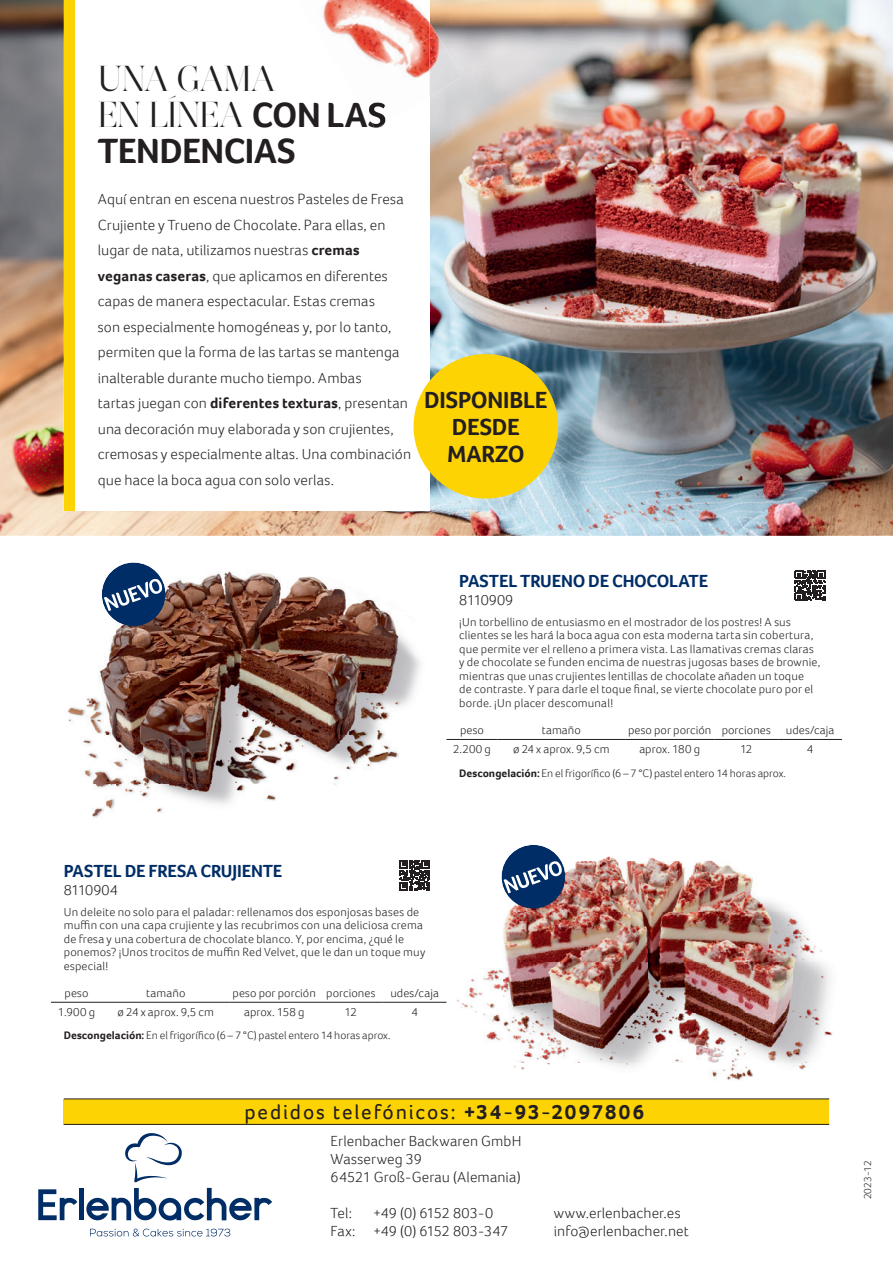
<style>
.page{position:relative;width:893px;height:1263px;background:#fff}
.page>*{position:absolute;margin:0;border:0;box-sizing:border-box;transform-origin:0 0}
.t1{font:36px/36px "Narziss Regular Drops";letter-spacing:-.005em;color:#231f20}
.t2{font:700 36px "Foco";letter-spacing:-.015em;color:#231f20}
.t3{font:700 24px/27px "Foco";letter-spacing:-.005em;color:#231f20;text-align:center}
.t4{font:21px "Foco";letter-spacing:.09em;color:#231f20}
.t5{font:700 18px "Foco";letter-spacing:-.01em;color:#002d66}
.t6{font:300 15px/25.5px "Foco";letter-spacing:.01em;color:#231f20}
.t7{font:300 15px/18px "Foco";letter-spacing:-.01em;color:#231f20}
.t8{font:300 15px "Foco";letter-spacing:-.02em;color:#231f20}
.t9{font:300 12px/13.5px "Foco";letter-spacing:.015em;color:#231f20}
.t10{font:300 11.25px "Foco";color:#231f20}
.t11{font:300 10.5px "Foco";letter-spacing:.015em;color:#231f20}
.s1{font-family:"Foco";font-weight:700}
.s2{font-weight:700}
</style>
<div class="page">
<img style="left:0;top:0;width:893px;height:536px">
<div style="left:64px;top:0;width:365px;height:510px;background:#fff"></div>
<div style="left:64px;top:0;width:10px;height:510px;background:#fed304"></div>
<img style="left:67px;top:571px;width:353px;height:247px">
<img style="left:457px;top:856px;width:375px;height:244px">
<div style="left:64px;top:1099px;width:765px;height:25px;background:#fed304"></div>
<hr style="left:64px;top:1098px;width:765px;height:1px;background:#231f20">
<hr style="left:64px;top:1124px;width:765px;height:1px;background:#231f20">
<svg style="left:399px;top:860px;width:31px;height:31px"></svg>
<hr style="left:51px;top:1002px;width:51px;height:1px;background:#231f20">
<hr style="left:102px;top:1002px;width:128px;height:1px;background:#231f20">
<hr style="left:230px;top:1002px;width:89px;height:1px;background:#231f20">
<hr style="left:319px;top:1002px;width:64px;height:1px;background:#231f20">
<hr style="left:383px;top:1002px;width:63px;height:1px;background:#231f20">
<svg style="left:795px;top:570px;width:30px;height:31px"></svg>
<hr style="left:446px;top:739px;width:51px;height:1px;background:#231f20">
<hr style="left:497px;top:739px;width:128px;height:1px;background:#231f20">
<hr style="left:625px;top:739px;width:89px;height:1px;background:#231f20">
<hr style="left:714px;top:739px;width:64px;height:1px;background:#231f20">
<hr style="left:778px;top:739px;width:64px;height:1px;background:#231f20">
<div style="left:79px;top:1188px;width:5px;height:32px;background:#002d66"></div>
<svg style="left:38px;top:1189px;width:39px;height:31px"></svg>
<svg style="left:86px;top:1188px;width:186px;height:32px"></svg>
<svg style="left:125px;top:1133px;width:57px;height:49px"></svg>
<svg style="left:90px;top:1228px;width:140px;height:8px"></svg>
<img style="left:429px;top:22px;width:17px;height:27px">
<img style="left:429px;top:49px;width:33px;height:48px">
<img style="left:367px;top:0;width:62px;height:38px">
<img style="left:393px;top:38px;width:36px;height:39px">
<img style="left:323px;top:0;width:44px;height:19px">
<img style="left:324px;top:17px;width:69px;height:43px">
<img style="left:374px;top:60px;width:45px;height:43px">
<img style="left:369px;top:103px;width:17px;height:25px">
<div style="left:414px;top:354px;width:144px;height:145px;background:#fed304;border-radius:50%"></div>
<svg style="left:102px;top:562px;width:64px;height:64px"></svg>
<svg style="left:501px;top:845px;width:64px;height:64px"></svg>
<h1 class="t1" style="left:98px;top:60px;width:290px">UNA GAMA<br>EN LÍNEA <span class="s1">CON LAS</span></h1>
<h1 class="t2" style="left:98px;top:127px;width:199px">TENDENCIAS</h1>
<p class="t6" style="left:98px;top:186px;width:315px">Aquí entran en escena nuestros Pasteles de Fresa Crujiente y Trueno de Chocolate. Para ellas, en lugar de nata, utilizamos nuestras <span class="s2">cremas veganas caseras</span>, que aplicamos en diferentes capas de manera espectacular. Estas cremas<br>son especialmente homogéneas y, por lo tanto, permiten que la forma de las tartas se mantenga inalterable durante mucho tiempo. Ambas<br>tartas juegan con <span class="s2">diferentes texturas</span>, presentan una decoración muy elaborada y son crujientes, cremosas y especialmente altas. Una combinación que hace la boca agua con solo verlas.</p>
<h2 class="t3" style="left:424px;top:386px;width:125px">DISPONIBLE<br>DESDE<br>MARZO</h2>
<h3 class="t5" style="left:459px;top:569px;width:250px">PASTEL TRUENO DE CHOCOLATE</h3>
<p class="t8" style="left:459px;top:590px;width:56px">8110909</p>
<p class="t9" style="left:459px;top:615px;width:363px">¡Un torbellino de entusiasmo en el mostrador de los postres! A sus clientes se les hará la boca agua con esta moderna tarta sin cobertura, que permite ver el relleno a primera vista. Las llamativas cremas claras y de chocolate se funden encima de nuestras jugosas bases de brownie, mientras que unas crujientes lentillas de chocolate añaden un toque<br>de contraste. Y para darle el toque final, se vierte chocolate puro por el borde. ¡Un placer descomunal!</p>
<p class="t9" style="left:460px;top:723px;width:25px">peso</p>
<p class="t9" style="left:542px;top:723px;width:41px">tamaño</p>
<p class="t9" style="left:628px;top:723px;width:208px">peso por porción porciones udes/caja</p>
<p class="t9" style="left:453px;top:742px;width:39px">2.200 g</p>
<p class="t9" style="left:513px;top:742px;width:98px">ø 24 x aprox. 9,5 cm</p>
<p class="t9" style="left:639px;top:742px;width:62px">aprox. 180 g</p>
<p class="t9" style="left:740px;top:742px;width:14px">12</p>
<p class="t9" style="left:807px;top:742px;width:8px">4</p>
<p class="t10" style="left:459px;top:765px;width:328px"><span class="s2">Descongelación:</span> En el frigorífico (6 – 7 °C) pastel entero 14 horas aprox.</p>
<h3 class="t5" style="left:64px;top:859px;width:220px">PASTEL DE FRESA CRUJIENTE</h3>
<p class="t8" style="left:64px;top:880px;width:56px">8110904</p>
<p class="t9" style="left:64px;top:905px;width:363px">Un deleite no solo para el paladar: rellenamos dos esponjosas bases de muffin con una capa crujiente y las recubrimos con una deliciosa crema de fresa y una cobertura de chocolate blanco. Y, por encima, ¿qué le ponemos? ¡Unos trocitos de muffin Red Velvet, que le dan un toque muy especial!</p>
<p class="t9" style="left:65px;top:986px;width:25px">peso</p>
<p class="t9" style="left:146px;top:986px;width:41px">tamaño</p>
<p class="t9" style="left:233px;top:986px;width:208px">peso por porción porciones udes/caja</p>
<p class="t9" style="left:58px;top:1005px;width:39px">1.900 g</p>
<p class="t9" style="left:118px;top:1005px;width:98px">ø 24 x aprox. 9,5 cm</p>
<p class="t9" style="left:244px;top:1005px;width:62px">aprox. 158 g</p>
<p class="t9" style="left:345px;top:1005px;width:14px">12</p>
<p class="t9" style="left:411px;top:1005px;width:8px">4</p>
<p class="t10" style="left:64px;top:1028px;width:328px"><span class="s2">Descongelación:</span> En el frigorífico (6 – 7 °C) pastel entero 14 horas aprox.</p>
<h3 class="t4" style="left:244px;top:1098px;width:401px">pedidos telefónicos: <span class="s2">+34-93-2097806</span></h3>
<p class="t6" style="left:331px;top:1132px;width:192px;line-height:18px">Erlenbacher Backwaren GmbH<br>Wasserweg 39<br>64521 Groß-Gerau (Alemania)</p>
<p class="t6" style="left:331px;top:1200px;width:23px">Tel:</p>
<p class="t7" style="left:331px;top:1204px;width:179px;text-indent:43px">+49 (0) 6152 803-0<br>Fax: +49 (0) 6152 803-347</p>
<p class="t6" style="left:554px;top:1204px;width:136px;line-height:18px">www.erlenbacher.es info@erlenbacher.net</p>
<p class="t11" style="left:861px;top:1199px;width:40px;rotate:-90deg">2023-12</p>
</div>
